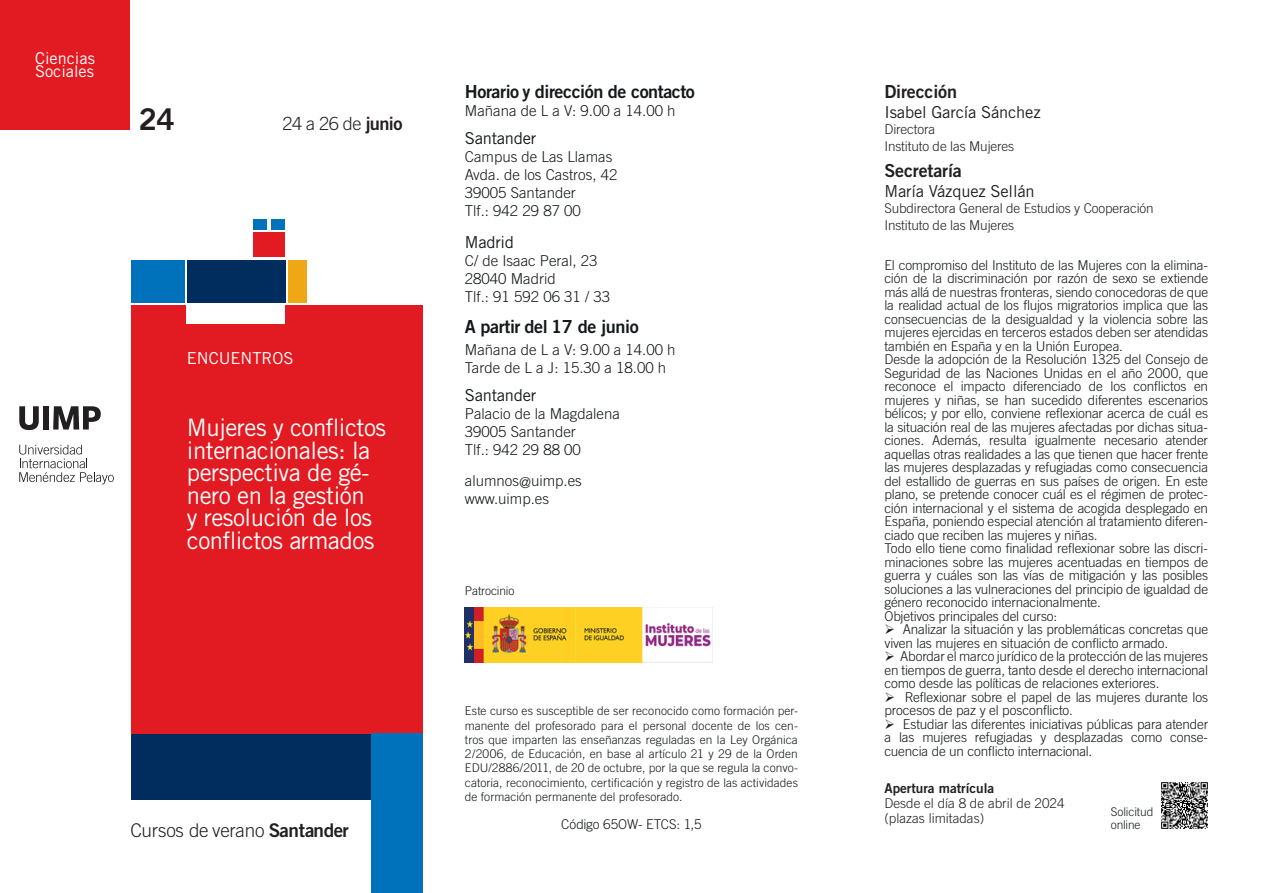
<style>
.page{position:relative;width:1263px;height:893px;background:#fff}
.page>*{position:absolute;margin:0;border:0;box-sizing:border-box;transform-origin:0 0}
._24{font:30px "Trade Gothic LT Std Bd 2";color:#231f20}
.curso{font:24px/22.5px "Trade Gothic LT Std";letter-spacing:-.02em;color:#fff}
.Cursos_de_verano{font:300 18.9px "Trade Gothic LT Std";letter-spacing:-.015em;color:#231f20}
.fecha_2{font:300 18.15px "Trade Gothic LT Std";color:#231f20}
.t1{font:18px "Trade Gothic LT Std Bd 2";letter-spacing:-.025em;color:#15181a}
.Directores{font:18px "Trade Gothic LT Std Bd 2";letter-spacing:-.01em;color:#231f20}
.Directores_-_Nombre{font:16.5px "Trade Gothic LT Std";letter-spacing:-.01em;color:#231f20}
.Contacto{font:16.5px "Trade Gothic LT Std";letter-spacing:-.015em;color:#15181a}
.tipo_-_título{font:16.5px "Trade Gothic LT Std";letter-spacing:-.005em;color:#fff}
.categoria{font:16.35px/13.5px "Trade Gothic LT Std";color:#fff}
.Contacto-2{font:300 15px/18px "Trade Gothic LT Std";color:#15181a}
.Texto{font:300 13.5px/13.5px "Trade Gothic LT Std";letter-spacing:-.015em;color:#15181a;text-align:justify}
.Directores_-_Nombre-2{font:300 13.5px/15px "Trade Gothic LT Std";letter-spacing:-.01em;color:#231f20}
.t2{font:13.5px "Trade Gothic LT Std Bd 2";color:#231f20}
.Texto_Legal{font:300 12px/14.2px "Trade Gothic LT Std";color:#15181a;text-align:justify}
.s1{font-family:"Trade Gothic LT Std Bd 2";font-weight:400}
</style>
<div class="page">
<div style="left:0;top:0;width:130px;height:130px;background:#e21a21"></div>
<svg style="left:19px;top:445px;width:95px;height:39px"></svg>
<svg style="left:19px;top:406px;width:20px;height:24px"></svg>
<div style="left:43px;top:406px;width:6px;height:23px;background:#231f20"></div>
<svg style="left:53px;top:406px;width:48px;height:23px"></svg>
<div style="left:131px;top:305px;width:291px;height:429px;background:#e21a21"></div>
<div style="left:187px;top:260px;width:98px;height:42px;background:#002d5e"></div>
<div style="left:131px;top:260px;width:53px;height:42px;background:#0072bc"></div>
<div style="left:288px;top:260px;width:19px;height:42px;background:#efa715"></div>
<div style="left:253px;top:233px;width:32px;height:24px;background:#e21a21"></div>
<div style="left:272px;top:219px;width:13px;height:11px;background:#0072bc"></div>
<div style="left:253px;top:219px;width:14px;height:11px;background:#0072bc"></div>
<div style="left:187px;top:305px;width:98px;height:19px;background:#fff"></div>
<div style="left:131px;top:734px;width:291px;height:66px;background:#002d5e"></div>
<div style="left:371px;top:734px;width:51px;height:159px;background:#0072bc"></div>
<img style="left:1161px;top:782px;width:47px;height:47px">
<img style="left:465px;top:608px;width:246px;height:54px">
<p class="categoria" style="left:35px;top:51px;width:61px">Ciencias<br>Sociales</p>
<p class="_24" style="left:139px;top:100px;width:38px">24</p>
<p class="fecha_2" style="left:283px;top:112px;width:121px">24 a 26 de <span class="s1">junio</span></p>
<p class="tipo_-_título" style="left:187px;top:348px;width:108px">ENCUENTROS</p>
<p class="curso" style="left:187px;top:416px;width:201px">Mujeres y conflictos internacionales: la perspectiva de gé&shy;nero en la gestión<br>y resolución de los conflictos armados</p>
<p class="Cursos_de_verano" style="left:131px;top:819px;width:220px">Cursos de verano <span class="s1">Santander</span></p>
<p class="t1" style="left:465px;top:80px;width:232px">Horario y dirección de contacto</p>
<p class="Contacto-2" style="left:465px;top:102px;width:212px">Mañana de L a V: 9.00 a 14.00 h</p>
<p class="Contacto" style="left:465px;top:128px;width:73px">Santander</p>
<p class="Contacto-2" style="left:465px;top:148px;width:149px">Campus de Las Llamas</p>
<p class="Contacto-2" style="left:465px;top:166px;width:154px">Avda. de los Castros, 42</p>
<p class="Contacto-2" style="left:465px;top:184px;width:112px">39005 Santander</p>
<p class="Contacto-2" style="left:465px;top:202px;width:117px">Tlf.: 942 29 87 00</p>
<p class="Contacto" style="left:465px;top:232px;width:51px">Madrid</p>
<p class="Contacto-2" style="left:465px;top:252px;width:134px">C/ de Isaac Peral, 23</p>
<p class="Contacto-2" style="left:465px;top:270px;width:92px">28040 Madrid</p>
<p class="Contacto-2" style="left:465px;top:288px;width:147px">Tlf.: 91 592 06 31 / 33</p>
<p class="t1" style="left:465px;top:315px;width:175px">A partir del 17 de junio</p>
<p class="Contacto-2" style="left:465px;top:341px;width:212px">Mañana de L a V: 9.00 a 14.00 h<br>Tarde de L a J: 15.30 a 18.00 h</p>
<p class="Contacto" style="left:465px;top:385px;width:73px">Santander</p>
<p class="Contacto-2" style="left:465px;top:405px;width:157px">Palacio de la Magdalena<br>39005 Santander<br>Tlf.: 942 29 88 00</p>
<p class="Contacto-2" style="left:465px;top:472px;width:118px">alumnos@uimp.es</p>
<p class="Contacto-2" style="left:465px;top:490px;width:86px">www.uimp.es</p>
<p class="Texto_Legal" style="left:465px;top:584px;width:51px">Patrocinio</p>
<p class="Texto_Legal" style="left:465px;top:704px;width:335px">Este curso es susceptible de ser reconocido como formación per&shy;manente del profesorado para el personal docente de los cen&shy;tros que imparten las enseñanzas reguladas en la Ley Orgánica 2/2006, de Educación, en base al artículo 21 y 29 de la Orden EDU/2886/2011, de 20 de octubre, por la que se regula la convo&shy;catoria, reconocimiento, certificación y registro de las actividades de formación permanente del profesorado.</p>
<p class="Texto" style="left:561px;top:817px;width:142px">Código 65OW- ETCS: 1,5</p>
<p class="Directores" style="left:884px;top:80px;width:74px">Dirección</p>
<p class="Directores_-_Nombre" style="left:884px;top:102px;width:158px">Isabel García Sánchez</p>
<p class="Directores_-_Nombre-2" style="left:884px;top:122px;width:52px">Directora</p>
<p class="Directores_-_Nombre-2" style="left:884px;top:138px;width:131px">Instituto de las Mujeres</p>
<p class="Directores" style="left:884px;top:159px;width:79px">Secretaría</p>
<p class="Directores_-_Nombre" style="left:884px;top:181px;width:152px">María Vázquez Sellán</p>
<p class="Directores_-_Nombre-2" style="left:884px;top:201px;width:271px">Subdirectora General de Estudios y Cooperación</p>
<p class="Directores_-_Nombre-2" style="left:884px;top:217px;width:131px">Instituto de las Mujeres</p>
<p class="Texto" style="left:884px;top:258px;width:325px">El compromiso del Instituto de las Mujeres con la elimina&shy;ción de la discriminación por razón de sexo se extiende más allá de nuestras fronteras, siendo conocedoras de que la realidad actual de los flujos migratorios implica que las consecuencias de la desigualdad y la violencia sobre las mujeres ejercidas en terceros estados deben ser atendidas también en España y en la Unión Europea.</p>
<p class="Texto" style="left:884px;top:352px;width:325px">Desde la adopción de la Resolución 1325 del Consejo de Seguridad de las Naciones Unidas en el año 2000, que reconoce el impacto diferenciado de los conflictos en mujeres y niñas, se han sucedido diferentes escenarios bélicos; y por ello, conviene reflexionar acerca de cuál es la situación real de las mujeres afectadas por dichas situa&shy;ciones. Además, resulta igualmente necesario atender aquellas otras realidades a las que tienen que hacer frente las mujeres desplazadas y refugiadas como consecuencia del estallido de guerras en sus países de origen. En este plano, se pretende conocer cuál es el régimen de protec&shy;ción internacional y el sistema de acogida desplegado en España, poniendo especial atención al tratamiento diferen&shy;ciado que reciben las mujeres y niñas.</p>
<p class="Texto" style="left:884px;top:541px;width:325px">Todo ello tiene como finalidad reflexionar sobre las discri&shy;minaciones sobre las mujeres acentuadas en tiempos de guerra y cuáles son las vías de mitigación y las posibles soluciones a las vulneraciones del principio de igualdad de género reconocido internacionalmente.</p>
<p class="Texto" style="left:884px;top:609px;width:174px">Objetivos principales del curso:</p>
<p class="Texto" style="left:884px;top:622px;width:325px">➢ Analizar la situación y las problemáticas concretas que viven las mujeres en situación de conflicto armado.</p>
<p class="Texto" style="left:884px;top:649px;width:325px">➢ Abordar el marco jurídico de la protección de las mujeres en tiempos de guerra, tanto desde el derecho internacional como desde las políticas de relaciones exteriores.</p>
<p class="Texto" style="left:884px;top:690px;width:325px">➢ Reflexionar sobre el papel de las mujeres durante los procesos de paz y el posconflicto.</p>
<p class="Texto" style="left:884px;top:717px;width:325px">➢ Estudiar las diferentes iniciativas públicas para atender a las mujeres refugiadas y desplazadas como conse&shy;cuencia de un conflicto internacional.</p>
<p class="t2" style="left:884px;top:780px;width:111px">Apertura matrícula</p>
<p class="Directores_-_Nombre-2" style="left:884px;top:796px;width:182px">Desde el día 8 de abril de 2024 (plazas limitadas)</p>
<p class="Texto_Legal" style="left:1111px;top:804px;width:44px;line-height:13.5px">Solicitud online</p>
</div>
